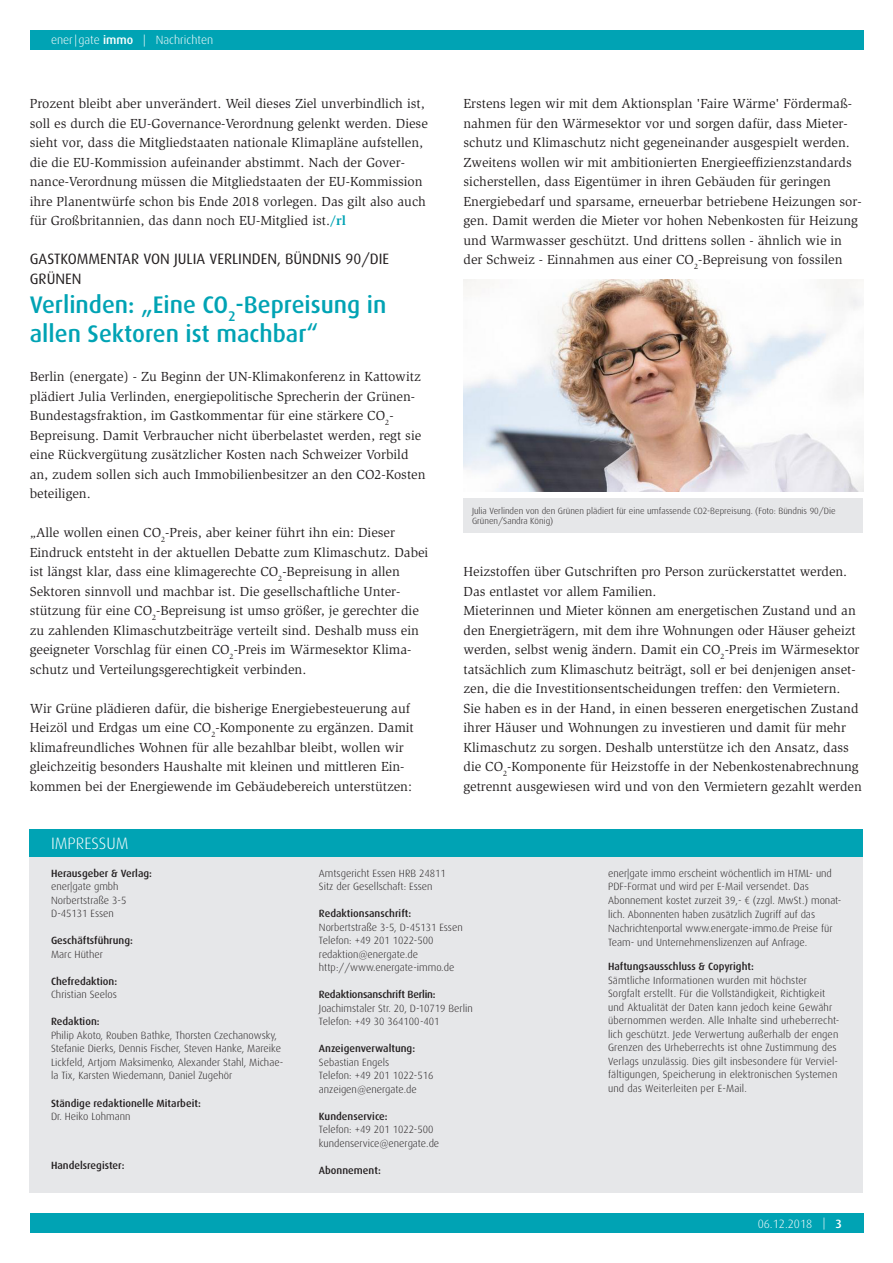
<style>
.page{position:relative;width:893px;height:1263px;background:#fff}
.page>*{position:absolute;margin:0;border:0;box-sizing:border-box;transform-origin:0 0}
.Headline{font:500 24px/28.8px "Dax";color:#00a3b4}
.Impressum_Rubrik{font:300 16.5px "Dax";color:#fff}
.Dachzeile{font:15px/19.8px "Dax";color:#231f20}
.Fließtext{font:13.5px/19.5px "Slimbach";color:#231f20}
.t1{font:300 12px "Dax";color:#fff}
.Marginaltext__Impres{font:300 10.5px/13.5px "Dax";color:#231f20}
.Marginaltext{font:300 10.5px/13.8px "Dax";color:#231f20}
.Marginaltext__Impres-2{font:500 10.5px "Dax";color:#231f20}
.Marginaltext-2{font:500 10.5px/13.8px "Dax";color:#231f20}
.Marginaltext__Impres-3{font:500 10.5px "Dax";letter-spacing:-.02em;color:#231f20}
.Bildunterschrift{font:300 9px/10.8px "Dax";color:#231f20}
.s1{font-weight:500}
.s2{font-weight:700;color:#00a3b4}
.s3{font-weight:300}
</style>
<div class="page">
<div style="left:30px;top:1214px;width:833px;height:19px;background:#00a3b4"></div>
<div style="left:30px;top:30px;width:833px;height:20px;background:#00a3b4"></div>
<div style="left:30px;top:842px;width:833px;height:351px;background:#e6e7e9"></div>
<div style="left:30px;top:830px;width:833px;height:27px;background:#00a3b4"></div>
<img style="left:463px;top:279px;width:400px;height:213px">
<div style="left:463px;top:498px;width:400px;height:35px;background:#e6e7e9"></div>
<p class="t1" style="left:51px;top:33px;width:164px">ener|gate <span class="s1">immo</span> | Nachrichten</p>
<p class="Fließtext" style="left:30px;top:94px;width:400px">Prozent bleibt aber unverändert. Weil dieses Ziel unverbindlich ist, soll es durch die EU-Governance-Verordnung gelenkt werden. Diese sieht vor, dass die Mitgliedstaaten nationale Klimapläne aufstellen, die die EU-Kommission aufeinander abstimmt. Nach der Gover&shy;nance-Verordnung müssen die Mitgliedstaaten der EU-Kommission ihre Planentwürfe schon bis Ende 2018 vorlegen. Das gilt also auch für Großbritannien, das dann noch EU-Mitglied ist.<span class="s2">/rl</span></p>
<p class="Dachzeile" style="left:30px;top:249px;width:361px">GASTKOMMENTAR VON JULIA VERLINDEN, BÜNDNIS 90/DIE<br>GRÜNEN</p>
<p class="Headline" style="left:30px;top:290px;width:358px">Verlinden: „Eine CO<sub>2</sub>-Bepreisung in allen Sektoren ist machbar“</p>
<p class="Fließtext" style="left:30px;top:367px;width:397px">Berlin (energate) - Zu Beginn der UN-Klimakonferenz in Kattowitz plädiert Julia Verlinden, energiepolitische Sprecherin der Grünen-Bundestagsfraktion, im Gastkommentar für eine stärkere CO<sub>2</sub>- Bepreisung. Damit Verbraucher nicht überbelastet werden, regt sie eine Rückvergütung zusätzlicher Kosten nach Schweizer Vorbild an, zudem sollen sich auch Immobilienbesitzer an den CO2-Kosten beteiligen.</p>
<p class="Fließtext" style="left:30px;top:523px;width:400px">„Alle wollen einen CO<sub>2</sub>-Preis, aber keiner führt ihn ein: Dieser Eindruck entsteht in der aktuellen Debatte zum Klimaschutz. Dabei ist längst klar, dass eine klimagerechte CO<sub>2</sub>-Bepreisung in allen Sektoren sinnvoll und machbar ist. Die gesellschaftliche Unter&shy;stützung für eine CO<sub>2</sub>-Bepreisung ist umso größer, je gerechter die zu zahlenden Klimaschutzbeiträge verteilt sind. Deshalb muss ein geeigneter Vorschlag für einen CO<sub>2</sub>-Preis im Wärmesektor Klima&shy;schutz und Verteilungsgerechtigkeit verbinden.</p>
<p class="Fließtext" style="left:30px;top:698px;width:386px">Wir Grüne plädieren dafür, die bisherige Energiebesteuerung auf Heizöl und Erdgas um eine CO<sub>2</sub>-Komponente zu ergänzen. Damit klimafreundliches Wohnen für alle bezahlbar bleibt, wollen wir gleichzeitig besonders Haushalte mit kleinen und mittleren Ein&shy;kommen bei der Energiewende im Gebäudebereich unterstützen:</p>
<p class="Fließtext" style="left:463px;top:94px;width:400px">Erstens legen wir mit dem Aktionsplan 'Faire Wärme' Fördermaß&shy;nahmen für den Wärmesektor vor und sorgen dafür, dass Mieter&shy;schutz und Klimaschutz nicht gegeneinander ausgespielt werden.<br>Zweitens wollen wir mit ambitionierten Energieeffizienzstandards sicherstellen, dass Eigentümer in ihren Gebäuden für geringen Energiebedarf und sparsame, erneuerbar betriebene Heizungen sor&shy;gen. Damit werden die Mieter vor hohen Nebenkosten für Heizung und Warmwasser geschützt. Und drittens sollen - ähnlich wie in der Schweiz - Einnahmen aus einer CO<sub>2</sub>-Bepreisung von fossilen</p>
<p class="Bildunterschrift" style="left:472px;top:505px;width:365px">Julia Verlinden von den Grünen plädiert für eine umfassende CO2-Bepreisung. (Foto: Bündnis 90/Die<br>Grünen/Sandra König)</p>
<p class="Fließtext" style="left:463px;top:562px;width:385px">Heizstoffen über Gutschriften pro Person zurückerstattet werden.<br>Das entlastet vor allem Familien.</p>
<p class="Fließtext" style="left:463px;top:601px;width:400px">Mieterinnen und Mieter können am energetischen Zustand und an den Energieträgern, mit dem ihre Wohnungen oder Häuser geheizt werden, selbst wenig ändern. Damit ein CO<sub>2</sub>-Preis im Wärmesektor tatsächlich zum Klimaschutz beiträgt, soll er bei denjenigen anset&shy;zen, die die Investitionsentscheidungen treffen: den Vermietern.<br>Sie haben es in der Hand, in einen besseren energetischen Zustand ihrer Häuser und Wohnungen zu investieren und damit für mehr Klimaschutz zu sorgen. Deshalb unterstütze ich den Ansatz, dass die CO<sub>2</sub>-Komponente für Heizstoffe in der Nebenkostenabrechnung getrennt ausgewiesen wird und von den Vermietern gezahlt werden</p>
<p class="Impressum_Rubrik" style="left:51px;top:834px;width:79px">IMPRESSUM</p>
<p class="Marginaltext__Impres-2" style="left:51px;top:867px;width:102px">Herausgeber &amp; Verlag:</p>
<p class="Marginaltext__Impres" style="left:51px;top:880px;width:69px">ener|gate gmbh</p>
<p class="Marginaltext__Impres" style="left:51px;top:893px;width:77px">Norbertstraße 3-5</p>
<p class="Marginaltext__Impres" style="left:51px;top:907px;width:64px">D-45131 Essen</p>
<p class="Marginaltext__Impres-2" style="left:51px;top:934px;width:83px">Geschäftsführung:</p>
<p class="Marginaltext__Impres" style="left:51px;top:947px;width:53px">Marc Hüther</p>
<p class="Marginaltext__Impres-2" style="left:51px;top:975px;width:68px">Chefredaktion:</p>
<p class="Marginaltext__Impres" style="left:51px;top:988px;width:67px">Christian Seelos</p>
<p class="Marginaltext__Impres-2" style="left:51px;top:1015px;width:50px">Redaktion:</p>
<p class="Marginaltext__Impres" style="left:51px;top:1028px;width:234px">Philip Akoto, Rouben Bathke, Thorsten Czechanowsky, Stefanie Dierks, Dennis Fischer, Steven Hanke, Mareike Lickfeld, Artjom Maksimenko, Alexander Stahl, Michae&shy;la Tix, Karsten Wiedemann, Daniel Zugehör</p>
<p class="Marginaltext-2" style="left:51px;top:1096px;width:151px">Ständige redaktionelle Mitarbeit:<br><span class="s3">Dr. Heiko Lohmann</span></p>
<p class="Marginaltext__Impres-2" style="left:51px;top:1159px;width:75px">Handelsregister:</p>
<p class="Marginaltext__Impres" style="left:319px;top:866px;width:128px">Amtsgericht Essen HRB 24811</p>
<p class="Marginaltext__Impres" style="left:319px;top:880px;width:115px">Sitz der Gesellschaft: Essen</p>
<p class="Marginaltext__Impres-2" style="left:319px;top:907px;width:94px">Redaktionsanschrift:</p>
<p class="Marginaltext__Impres" style="left:319px;top:920px;width:145px">Norbertstraße 3-5, D-45131 Essen</p>
<p class="Marginaltext__Impres" style="left:319px;top:934px;width:116px">Telefon: +49 201 1022-500</p>
<p class="Marginaltext__Impres" style="left:319px;top:947px;width:101px">redaktion@energate.de</p>
<p class="Marginaltext__Impres" style="left:319px;top:961px;width:137px">http://www.energate-immo.de</p>
<p class="Marginaltext__Impres-3" style="left:319px;top:988px;width:118px">Redaktionsanschrift Berlin:</p>
<p class="Marginaltext__Impres" style="left:319px;top:1001px;width:155px">Joachimstaler Str. 20, D-10719 Berlin</p>
<p class="Marginaltext__Impres" style="left:319px;top:1015px;width:122px">Telefon: +49 30 364100-401</p>
<p class="Marginaltext__Impres-2" style="left:319px;top:1042px;width:98px">Anzeigenverwaltung:</p>
<p class="Marginaltext__Impres" style="left:319px;top:1055px;width:72px">Sebastian Engels</p>
<p class="Marginaltext__Impres" style="left:319px;top:1069px;width:116px">Telefon: +49 201 1022-516</p>
<p class="Marginaltext__Impres" style="left:319px;top:1082px;width:99px">anzeigen@energate.de</p>
<p class="Marginaltext__Impres-2" style="left:319px;top:1110px;width:70px">Kundenservice:</p>
<p class="Marginaltext__Impres" style="left:319px;top:1123px;width:116px">Telefon: +49 201 1022-500</p>
<p class="Marginaltext__Impres" style="left:319px;top:1136px;width:122px">kundenservice@energate.de</p>
<p class="Marginaltext__Impres-2" style="left:319px;top:1164px;width:64px">Abonnement:</p>
<p class="Marginaltext" style="left:608px;top:866px;width:235px">ener|gate immo erscheint wöchentlich im HTML- und PDF-Format und wird per E-Mail versendet. Das Abonnement kostet zurzeit 39,- € (zzgl. MwSt.) monat&shy;lich. Abonnenten haben zusätzlich Zugriff auf das Nachrichtenportal www.energate-immo.de Preise für Team- und Unternehmenslizenzen auf Anfrage.</p>
<p class="Marginaltext__Impres-2" style="left:608px;top:960px;width:147px">Haftungsausschluss &amp; Copyright:</p>
<p class="Marginaltext__Impres" style="left:608px;top:973px;width:233px">Sämtliche Informationen wurden mit höchster Sorgfalt erstellt. Für die Vollständigkeit, Richtigkeit und Aktualität der Daten kann jedoch keine Gewähr übernommen werden. Alle Inhalte sind urheberrecht&shy;lich geschützt. Jede Verwertung außerhalb der engen Grenzen des Urheberrechts ist ohne Zustimmung des Verlags unzulässig. Dies gilt insbesondere für Verviel&shy;fältigungen, Speicherung in elektronischen Systemen und das Weiterleiten per E-Mail.</p>
<p class="t1" style="left:758px;top:1217px;width:56px">06.12.2018</p>
<p class="t1" style="left:823px;top:1216px;width:21px">| <span class="s1">3</span></p>
</div>
